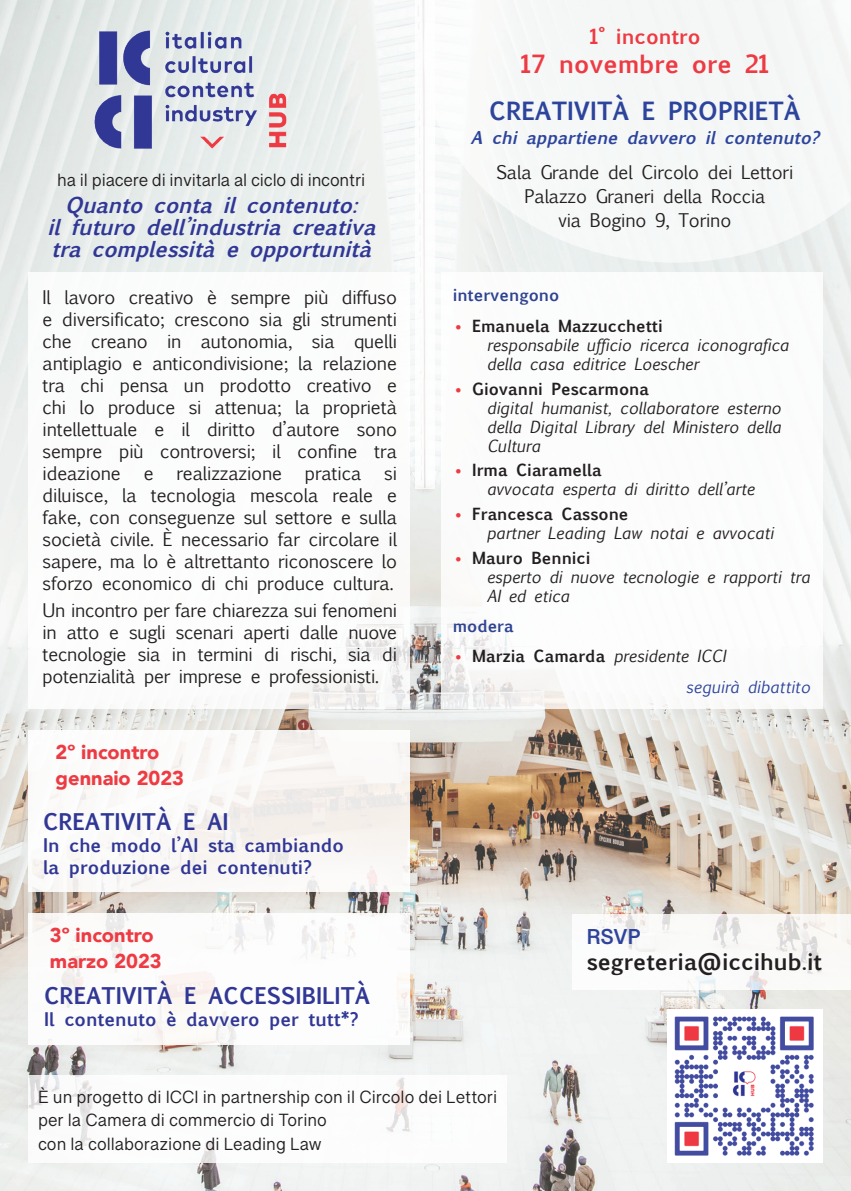
<style>
.page{position:relative;width:851px;height:1191px;background:#fff}
.page>*{position:absolute;margin:0;border:0;box-sizing:border-box;transform-origin:0 0}
.t1{font:700 24px "Euphemia UCAS";color:#2d449c}
.t2{font:700 24px "Euphemia UCAS";color:#ee3a42}
.t3{font:700 22px "Euphemia UCAS";color:#303795}
.t4{font:700 22px "Euphemia UCAS";color:#231f20}
.t5{font:700 22px "Grantha Sangam MN";color:#2d449c}
.t6{font:italic 700 21px/22px "Euphemia UCAS";color:#303795;text-align:center}
.t7{font:900 20px/26px "Avenir";color:#ee3a42}
.t8{font:700 20px "Euphemia UCAS";color:#ee3a42}
.t9{font:18px/22px "Euphemia UCAS";letter-spacing:-.01em;color:#231f20;text-align:justify}
.t10{font:18px/23.6px "Grantha Sangam MN";color:#231f20}
.t11{font:700 18px/22px "Euphemia UCAS";color:#303795}
.t12{font:italic 700 17px "Euphemia UCAS";color:#2d449c}
.t13{font:italic 16px/19px "Euphemia UCAS";color:#231f20}
.t14{font:italic 16px/30.4px "Euphemia UCAS";color:#2d449c}
.t15{font:700 16px "Euphemia UCAS";color:#2f4491}
.s1{font-weight:700;font-style:normal;font-size:26px;color:#ee3a42}
.s2{font-weight:700;font-style:normal}
.s3{font-weight:700;font-style:normal;color:#231f20}
.s4{color:#231f20}
</style>
<div class="page">
<img style="left:0;top:0;width:850px;height:1191px">
<div style="left:415px;top:0;width:19px;height:489px;background:#fff"></div>
<img style="left:667px;top:1009px;width:155px;height:153px">
<img style="left:85px;top:11px;width:217px;height:182px">
<svg style="left:423px;top:0;width:427px;height:263px;fill:#f5f8f7"></svg>
<div style="left:28px;top:1075px;width:478px;height:87px;background:#fff"></div>
<div style="left:28px;top:913px;width:381px;height:132px;background:#fff"></div>
<div style="left:28px;top:730px;width:381px;height:161px;background:linear-gradient(to right,#fbfbfb,#f6f2ef)"></div>
<div style="left:572px;top:914px;width:278px;height:75px;background:#fff"></div>
<div style="left:28px;top:273px;width:381px;height:436px;background:#fff"></div>
<div style="left:441px;top:272px;width:381px;height:437px;background:#fff"></div>
<p class="t10" style="left:57px;top:168px;width:309px">ha il piacere di invitarla al ciclo di incontri</p>
<p class="t6" style="left:47px;top:194px;width:337px">Quanto conta il contenuto:<br>il futuro dell’industria creativa tra complessità e opportunità</p>
<p class="t9" style="left:43px;top:286px;width:356px">Il lavoro creativo è sempre più diffuso e diversificato; crescono sia gli strumenti che creano in autonomia, sia quelli antiplagio e anticondivisione; la relazione tra chi pensa un prodotto creativo e chi lo produce si attenua; la proprietà intellettuale e il diritto d’autore sono sempre più controversi; il confine tra ideazione</p>
<p class="t9" style="left:144px;top:462px;width:11px">e</p>
<p class="t9" style="left:176px;top:462px;width:107px">realizzazione</p>
<p class="t9" style="left:305px;top:462px;width:58px">pratica</p>
<p class="t9" style="left:43px;top:462px;width:356px;text-indent:341px">si diluisce, la tecnologia mescola reale e fake, con conseguenze sul settore e sulla società civile. È necessario far circolare il sapere, ma lo è altrettanto riconoscere lo sforzo economico di chi produce cultura.</p>
<p class="t9" style="left:43px;top:599px;width:356px">Un incontro per fare chiarezza sui fenomeni in atto e sugli scenari aperti dalle nuove tecnologie sia in termini di rischi, sia di potenzialità per imprese e professionisti.</p>
<p class="t7" style="left:56px;top:738px;width:130px">2º incontro gennaio 2023</p>
<p class="t3" style="left:43px;top:805px;width:187px">CREATIVITÀ E AI</p>
<p class="t11" style="left:43px;top:833px;width:302px">In che modo l’AI sta cambiando la produzione dei contenuti?</p>
<p class="t7" style="left:50px;top:921px;width:113px">3º incontro marzo 2023</p>
<p class="t3" style="left:44px;top:979px;width:327px">CREATIVITÀ E ACCESSIBILITÀ</p>
<p class="t11" style="left:44px;top:1008px;width:316px">Il contenuto è davvero per tutt*?</p>
<p class="t8" style="left:589px;top:21px;width:113px">1° incontro</p>
<h1 class="t2" style="left:520px;top:46px;width:250px">17 novembre ore 21</h1>
<h1 class="t1" style="left:489px;top:93px;width:313px">CREATIVITÀ E PROPRIETÀ</h1>
<p class="t12" style="left:470px;top:125px;width:356px">A chi appartiene davvero il contenuto?</p>
<p class="t9" style="left:496px;top:161px;width:298px;line-height:24px;text-align:center">Sala Grande del Circolo dei Lettori<br>Palazzo Graneri della Roccia<br>via Bogino 9, Torino</p>
<p class="t15" style="left:452px;top:283px;width:108px">intervengono</p>
<p class="t13" style="left:486px;top:316px;width:303px;text-indent:-34px"><span class="s1">•</span> <span class="s2">Emanuela Mazzucchetti<br></span>responsabile ufficio ricerca iconografica della casa editrice Loescher</p>
<p class="t13" style="left:486px;top:379px;width:296px;text-indent:-34px"><span class="s1">•</span> <span class="s2">Giovanni Pescarmona<br></span>digital humanist, collaboratore esterno della Digital Library del Ministero della<br>Cultura</p>
<p class="t13" style="left:486px;top:461px;width:269px;text-indent:-34px"><span class="s1">•</span> <span class="s2">Irma Ciaramella<br></span>avvocata esperta di diritto dell’arte</p>
<p class="t13" style="left:486px;top:504px;width:288px;text-indent:-34px"><span class="s1">•</span> <span class="s2">Francesca Cassone<br></span>partner Leading Law notai e avvocati</p>
<p class="t13" style="left:486px;top:548px;width:325px;text-indent:-34px"><span class="s1">•</span> <span class="s2">Mauro Bennici<br></span>esperto di nuove tecnologie e rapporti tra<br>AI ed etica</p>
<p class="t15" style="left:452px;top:614px;width:63px">modera</p>
<p class="t14" style="left:685px;top:641px;width:126px;text-indent:-233px"><span class="s1">•</span> <span class="s3">Marzia Camarda</span> <span class="s4">presidente ICCI<br></span>seguirà dibattito</p>
<p class="t5" style="left:586px;top:923px;width:55px">RSVP</p>
<p class="t4" style="left:586px;top:945px;width:237px">segreteria@iccihub.it</p>
<p class="t10" style="left:38px;top:1084px;width:460px">È un progetto di ICCI in partnership con il Circolo dei Lettori per la Camera di commercio di Torino<br>con la collaborazione di Leading Law</p>
</div>
